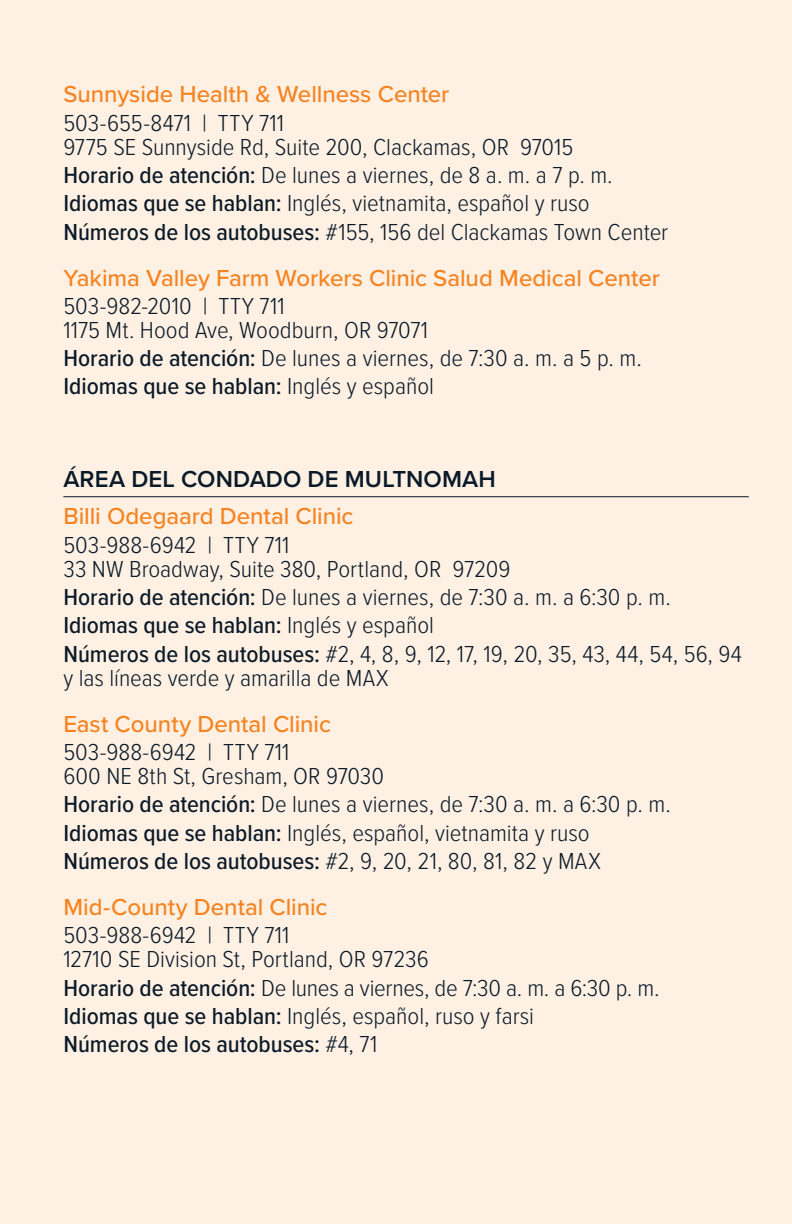
<style>
.page{position:relative;width:792px;height:1224px;background:#fef0e2}
.page>*{position:absolute;margin:0;border:0;box-sizing:border-box;transform-origin:0 0}
.new_clinic_address_i{font:300 24px/24px "Proxima Nova Cond";color:#0a1a29;scale:1.05 1}
.clinic{font:500 24px "Proxima Nova";letter-spacing:-.005em;color:#f58320}
.new_clinic_address_i-2{font:500 24px "Proxima Nova Cond";color:#0a1a29;scale:1.05 1}
.county{font:600 24px "Proxima Nova";letter-spacing:.005em;color:#0a1a29}
.clinic-less_space{font:500 24px "Proxima Nova";letter-spacing:-.005em;color:#f58320}
.s1{font-weight:500}
.s2{font-weight:300}
</style>
<div class="page">
<hr style="left:63px;top:496px;width:686px;height:1px;background:#0a1a29">
<p class="clinic" style="left:63px;top:76px;width:388px">Sunnyside Health &amp; Wellness Center</p>
<p class="new_clinic_address_i" style="left:63px;top:109px;width:487px">503-655-8471 | TTY 711<br>9775 SE Sunnyside Rd, Suite 200, Clackamas, OR 97015</p>
<p class="new_clinic_address_i" style="left:63px;top:162px;width:525px"><span class="s1">Horario de atención:</span> De lunes a viernes, de 8 a. m. a 7 p. m.</p>
<p class="new_clinic_address_i" style="left:63px;top:190px;width:503px"><span class="s1">Idiomas que se hablan:</span> Inglés, vietnamita, español y ruso</p>
<p class="new_clinic_address_i" style="left:63px;top:218px;width:578px"><span class="s1">Números de los autobuses:</span> #155, 156 del Clackamas Town Center</p>
<p class="clinic" style="left:63px;top:260px;width:598px">Yakima Valley Farm Workers Clinic Salud Medical Center</p>
<p class="new_clinic_address_i" style="left:63px;top:293px;width:349px">503-982-2010 | TTY 711<br>1175 Mt. Hood Ave, Woodburn, OR 97071</p>
<p class="new_clinic_address_i" style="left:63px;top:345px;width:552px"><span class="s1">Horario de atención:</span> De lunes a viernes, de 7:30 a. m. a 5 p. m.</p>
<p class="new_clinic_address_i-2" style="left:63px;top:369px;width:355px">Idiomas que se hablan: <span class="s2">Inglés y español</span></p>
<p class="county" style="left:63px;top:462px;width:434px">ÁREA DEL CONDADO DE MULTNOMAH</p>
<p class="clinic-less_space" style="left:63px;top:499px;width:292px">Billi Odegaard Dental Clinic</p>
<p class="new_clinic_address_i" style="left:63px;top:532px;width:427px">503-988-6942 | TTY 711<br>33 NW Broadway, Suite 380, Portland, OR 97209</p>
<p class="new_clinic_address_i" style="left:63px;top:584px;width:580px"><span class="s1">Horario de atención:</span> De lunes a viernes, de 7:30 a. m. a 6:30 p. m.</p>
<p class="new_clinic_address_i-2" style="left:63px;top:608px;width:355px">Idiomas que se hablan: <span class="s2">Inglés y español</span></p>
<p class="new_clinic_address_i" style="left:63px;top:641px;width:648px"><span class="s1">Números de los autobuses:</span> #2, 4, 8, 9, 12, 17, 19, 20, 35, 43, 44, 54, 56, 94 y las líneas verde y amarilla de MAX</p>
<p class="clinic" style="left:63px;top:706px;width:269px">East County Dental Clinic</p>
<p class="new_clinic_address_i" style="left:63px;top:739px;width:307px">503-988-6942 | TTY 711<br>600 NE 8th St, Gresham, OR 97030</p>
<p class="new_clinic_address_i" style="left:63px;top:791px;width:580px"><span class="s1">Horario de atención:</span> De lunes a viernes, de 7:30 a. m. a 6:30 p. m.</p>
<p class="new_clinic_address_i" style="left:63px;top:819px;width:503px"><span class="s1">Idiomas que se hablan:</span> Inglés, español, vietnamita y ruso</p>
<p class="new_clinic_address_i" style="left:63px;top:848px;width:513px"><span class="s1">Números de los autobuses:</span> #2, 9, 20, 21, 80, 81, 82 y MAX</p>
<p class="clinic" style="left:63px;top:889px;width:266px">Mid-County Dental Clinic</p>
<p class="new_clinic_address_i" style="left:63px;top:922px;width:350px">503-988-6942 | TTY 711<br>12710 SE Division St, Portland, OR 97236</p>
<p class="new_clinic_address_i" style="left:63px;top:974px;width:569px"><span class="s1">Horario de atención:</span> De lunes a viernes, de 7:30 a. m. a 6:30 p. m.</p>
<p class="new_clinic_address_i" style="left:63px;top:1003px;width:450px"><span class="s1">Idiomas que se hablan:</span> Inglés, español, ruso y farsi</p>
<p class="new_clinic_address_i-2" style="left:63px;top:1027px;width:301px">Números de los autobuses: <span class="s2">#4, 71</span></p>
</div>
